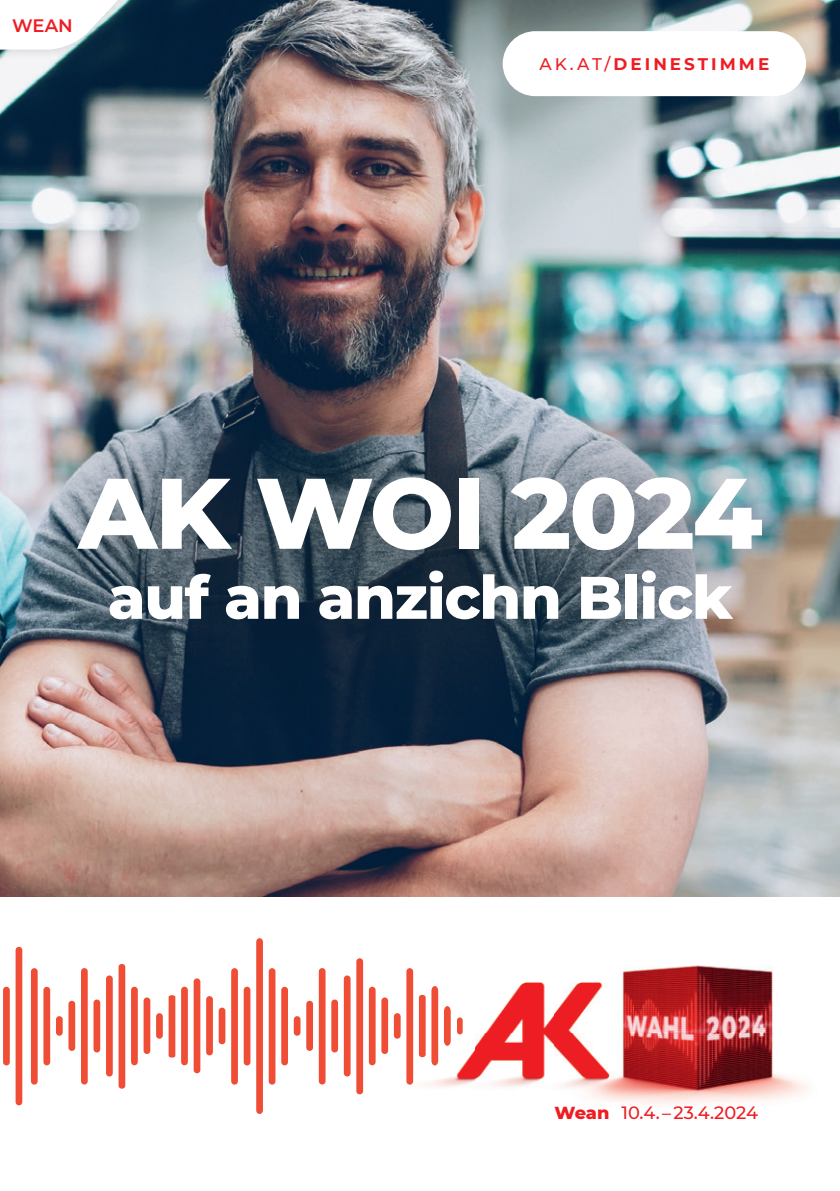
<style>
.page{position:relative;width:840px;height:1191px;background:#fff}
.page>*{position:absolute;margin:0;border:0;box-sizing:border-box;transform-origin:0 0}
.t1{font:800 100px "Montserrat";letter-spacing:-.025em;color:#fff}
.t2{font:800 60px "Montserrat";letter-spacing:-.02em;color:#fff}
.t3{font:600 18px "Montserrat";color:#ee1d23}
.t4{font:500 17.8px "Montserrat";letter-spacing:-.005em;color:#ee1d23}
.t5{font:700 16.8px "Montserrat";letter-spacing:.18em;color:#ee1d23}
.s1{font-weight:500}
.s2{font-weight:800}
</style>
<div class="page">
<img style="left:397px;top:965px;width:410px;height:140px">
<img style="left:0;top:0;width:839px;height:896px">
<div style="left:502px;top:31px;width:303px;height:65px;background:#fff;border-radius:32px"></div>
<div style="left:0;top:374px;width:839px;height:349px;background:#231f20;opacity:.75"></div>
<div style="left:181px;top:986px;width:7px;height:79px;background:#ef4d35;border-radius:3px"></div>
<div style="left:418px;top:994px;width:7px;height:63px;background:#ef4d35;border-radius:3px"></div>
<div style="left:193px;top:978px;width:7px;height:95px;background:#ef4d35;border-radius:3px"></div>
<div style="left:206px;top:996px;width:7px;height:59px;background:#ef4d35;border-radius:3px"></div>
<div style="left:256px;top:938px;width:7px;height:176px;background:#ef4d35;border-radius:4px"></div>
<div style="left:31px;top:968px;width:7px;height:116px;background:#ef4d35;border-radius:3px"></div>
<div style="left:268px;top:968px;width:7px;height:116px;background:#ef4d35;border-radius:3px"></div>
<div style="left:231px;top:968px;width:7px;height:116px;background:#ef4d35;border-radius:3px"></div>
<div style="left:43px;top:986px;width:7px;height:79px;background:#ef4d35;border-radius:3px"></div>
<div style="left:281px;top:986px;width:7px;height:79px;background:#ef4d35;border-radius:3px"></div>
<div style="left:56px;top:1016px;width:7px;height:19px;background:#ef4d35;border-radius:3px"></div>
<div style="left:457px;top:1017px;width:5px;height:17px;background:#ef4d35;border-radius:3px"></div>
<div style="left:293px;top:1016px;width:7px;height:19px;background:#ef4d35;border-radius:3px"></div>
<div style="left:218px;top:1007px;width:7px;height:37px;background:#ef4d35;border-radius:3px"></div>
<div style="left:106px;top:975px;width:7px;height:101px;background:#ef4d35;border-radius:3px"></div>
<div style="left:343px;top:975px;width:7px;height:101px;background:#ef4d35;border-radius:3px"></div>
<div style="left:118px;top:964px;width:7px;height:124px;background:#ef4d35;border-radius:3px"></div>
<div style="left:356px;top:958px;width:7px;height:136px;background:#ef4d35;border-radius:3px"></div>
<div style="left:81px;top:968px;width:7px;height:116px;background:#ef4d35;border-radius:3px"></div>
<div style="left:318px;top:968px;width:7px;height:116px;background:#ef4d35;border-radius:3px"></div>
<div style="left:131px;top:986px;width:7px;height:79px;background:#ef4d35;border-radius:3px"></div>
<div style="left:368px;top:986px;width:7px;height:79px;background:#ef4d35;border-radius:3px"></div>
<div style="left:143px;top:997px;width:7px;height:57px;background:#ef4d35;border-radius:3px"></div>
<div style="left:381px;top:997px;width:7px;height:57px;background:#ef4d35;border-radius:3px"></div>
<div style="left:93px;top:999px;width:7px;height:53px;background:#ef4d35;border-radius:3px"></div>
<div style="left:331px;top:999px;width:7px;height:53px;background:#ef4d35;border-radius:3px"></div>
<div style="left:156px;top:1013px;width:7px;height:25px;background:#ef4d35;border-radius:3px"></div>
<div style="left:393px;top:1013px;width:7px;height:25px;background:#ef4d35;border-radius:3px"></div>
<svg style="left:431px;top:986px;width:19px;height:79px"></svg>
<div style="left:68px;top:1000px;width:7px;height:51px;background:#ef4d35;border-radius:3px"></div>
<div style="left:306px;top:1000px;width:7px;height:51px;background:#ef4d35;border-radius:3px"></div>
<div style="left:243px;top:986px;width:7px;height:79px;background:#ef4d35;border-radius:3px"></div>
<svg style="left:168px;top:995px;width:7px;height:62px"></svg>
<div style="left:406px;top:968px;width:7px;height:116px;background:#ef4d35;border-radius:3px"></div>
<div style="left:16px;top:946px;width:6px;height:159px;background:#ef4d35;border-radius:3px"></div>
<div style="left:3px;top:986px;width:7px;height:79px;background:#ef4d35;border-radius:3px"></div>
<svg style="left:0;top:475px;width:17px;height:210px;background:#8fb2bc"></svg>
<div style="left:0;top:0;width:133px;height:60px;background:#262a30;opacity:.2"></div>
<svg style="left:0;top:0;width:122px;height:51px"></svg>
<p class="t3" style="left:12px;top:12px;width:62px">WEAN</p>
<p class="t5" style="left:539px;top:52px;width:231px"><span class="s1">AK.AT/</span>DEINESTIMME</p>
<p class="t1" style="left:78px;top:440px;width:685px">AK WOI 2024</p>
<p class="t2" style="left:108px;top:553px;width:626px">auf an anzichn Blick</p>
<p class="t4" style="left:554px;top:1100px;width:205px"><span class="s2">Wean</span> 10.4. – 23.4.2024</p>
</div>
